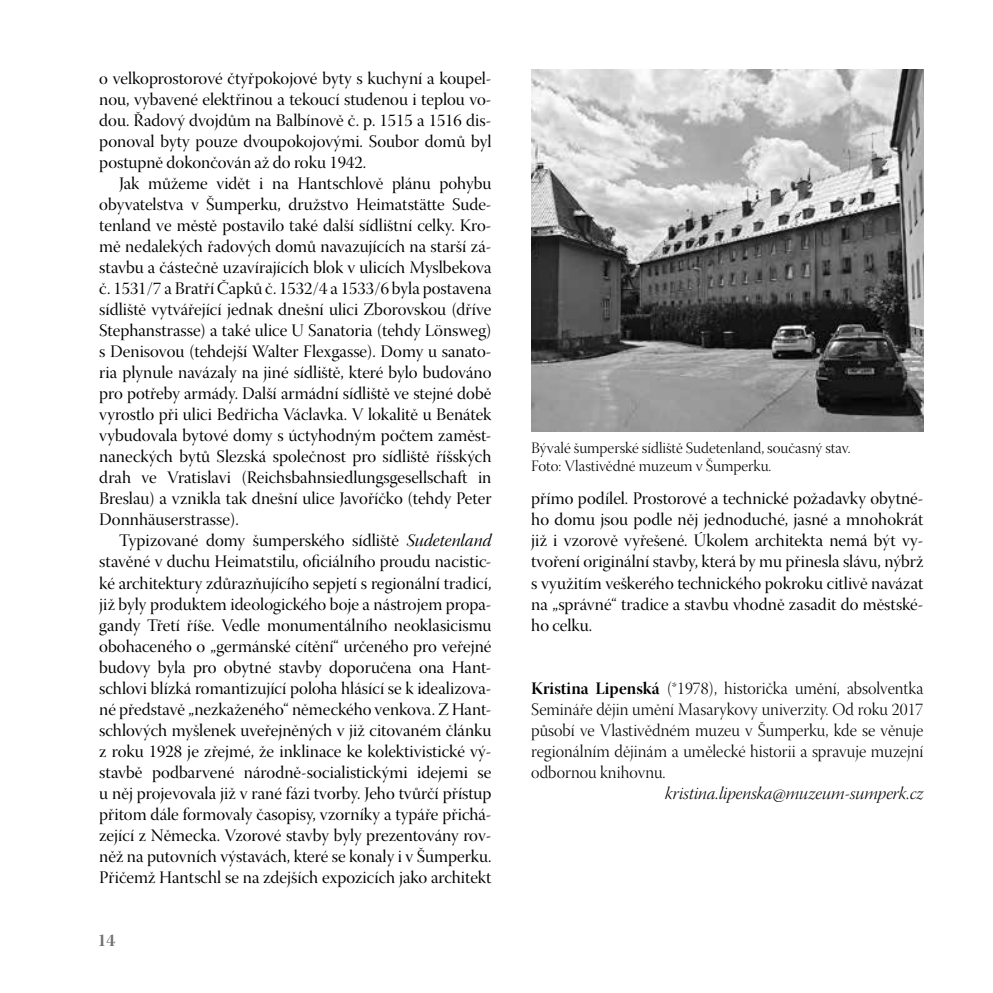
<style>
.page{position:relative;width:993px;height:993px;background:#fff}
.page>*{position:absolute;margin:0;border:0;box-sizing:border-box;transform-origin:0 0}
.Bez{font:17.5px/21px "Warnock Pro Disp";color:#000;text-align:justify}
.Autor_CV{font:17.5px/21px "Warnock Pro Light Disp";color:#000;text-align:justify}
.Autor_mail{font:17.5px "Warnock Pro Light It Disp";color:#000}
.t1{font:17.5px "Warnock Pro Bold Disp";color:#6f6f6e}
.Popiska_foto{font:15.75px/17.5px "Warnock Pro Light Disp";color:#000}
.s1{font-family:"Warnock Pro It Disp"}
.s2{font-family:"Warnock Pro Bold Disp"}
</style>
<div class="page">
<img style="left:531px;top:69px;width:392px;height:363px">
<p class="Bez" style="left:99px;top:70px;width:393px">o velkoprostorové čtyřpokojové byty s kuchyní a koupel&shy;nou, vybavené elektřinou a tekoucí studenou i teplou vo&shy;dou. Řadový dvojdům na Balbínově č. p. 1515 a 1516 dis&shy;ponoval byty pouze dvoupokojovými. Soubor domů byl postupně dokončován až do roku 1942.</p>
<p class="Bez" style="left:99px;top:175px;width:393px;text-indent:20px">Jak můžeme vidět i na Hantschlově plánu pohybu obyvatelstva v Šumperku, družstvo Heimatstätte Sude&shy;tenland ve městě postavilo také další sídlištní celky. Kro&shy;mě nedalekých řadových domů navazujících na starší zá&shy;stavbu a částečně uzavírajících blok v ulicích Myslbekova č. 1531/7 a Bratří Čapků č. 1532/4 a 1533/6 byla postavena sídliště vytvářející jednak dnešní ulici Zborovskou (dříve Stephanstrasse) a také ulice U Sanatoria (tehdy Lönsweg) s Denisovou (tehdejší Walter Flexgasse). Domy u sanato&shy;ria plynule navázaly na jiné sídliště, které bylo budováno pro potřeby armády. Další armádní sídliště ve stejné době vyrostlo při ulici Bedřicha Václavka. V lokalitě u Benátek vybudovala bytové domy s úctyhodným počtem zaměst&shy;naneckých bytů Slezská společnost pro sídliště říšských drah ve Vratislavi (Reichsbahnsiedlungsgesellschaft in Breslau) a vznikla tak dnešní ulice Javoříčko (tehdy Peter Donnhäuserstrasse).</p>
<p class="Bez" style="left:99px;top:532px;width:393px;text-indent:20px">Typizované domy šumperského sídliště <span class="s1">Sudetenland </span>stavěné v duchu Heimatstilu, oficiálního proudu nacistic&shy;ké architektury zdůrazňujícího sepjetí s regionální tradicí, již byly produktem ideologického boje a nástrojem propa&shy;gandy Třetí říše. Vedle monumentálního neoklasicismu obohaceného o „germánské cítění“ určeného pro veřejné budovy byla pro obytné stavby doporučena ona Hant&shy;schlovi blízká romantizující poloha hlásící se k idealizova&shy;né představě „nezkaženého“ německého venkova. Z Hant&shy;schlových myšlenek uveřejněných v již citovaném článku z roku 1928 je zřejmé, že inklinace ke kolektivistické vý&shy;stavbě podbarvené národně-socialistickými idejemi se u něj projevovala již v rané fázi tvorby. Jeho tvůrčí přístup přitom dále formovaly časopisy, vzorníky a typáře přichá&shy;zející z Německa. Vzorové stavby byly prezentovány rov&shy;něž na putovních výstavách, které se konaly i v Šumperku.<br>Přičemž Hantschl se na zdejších expozicích jako architekt</p>
<p class="t1" style="left:98px;top:929px;width:19px">14</p>
<p class="Popiska_foto" style="left:531px;top:441px;width:321px">Bývalé šumperské sídliště Sudetenland, současný stav.<br>Foto: Vlastivědné muzeum v Šumperku.</p>
<p class="Bez" style="left:531px;top:490px;width:393px">přímo podílel. Prostorové a technické požadavky obytné&shy;ho domu jsou podle něj jednoduché, jasné a mnohokrát již i vzorově vyřešené. Úkolem architekta nemá být vy&shy;tvoření originální stavby, která by mu přinesla slávu, nýbrž s využitím veškerého technického pokroku citlivě navázat na „správné“ tradice a stavbu vhodně zasadit do městské&shy;ho celku.</p>
<p class="Autor_CV" style="left:531px;top:678px;width:393px"><span class="s2">Kristina Lipenská</span> (*1978), historička umění, absolventka Semináře dějin umění Masarykovy univerzity. Od roku 2017 působí ve Vlastivědném muzeu v Šumperku, kde se věnuje regionálním dějinám a umělecké historii a spravuje muzejní odbornou knihovnu.</p>
<p class="Autor_mail" style="left:665px;top:783px;width:260px">kristina.lipenska@muzeum-sumperk.cz</p>
</div>
